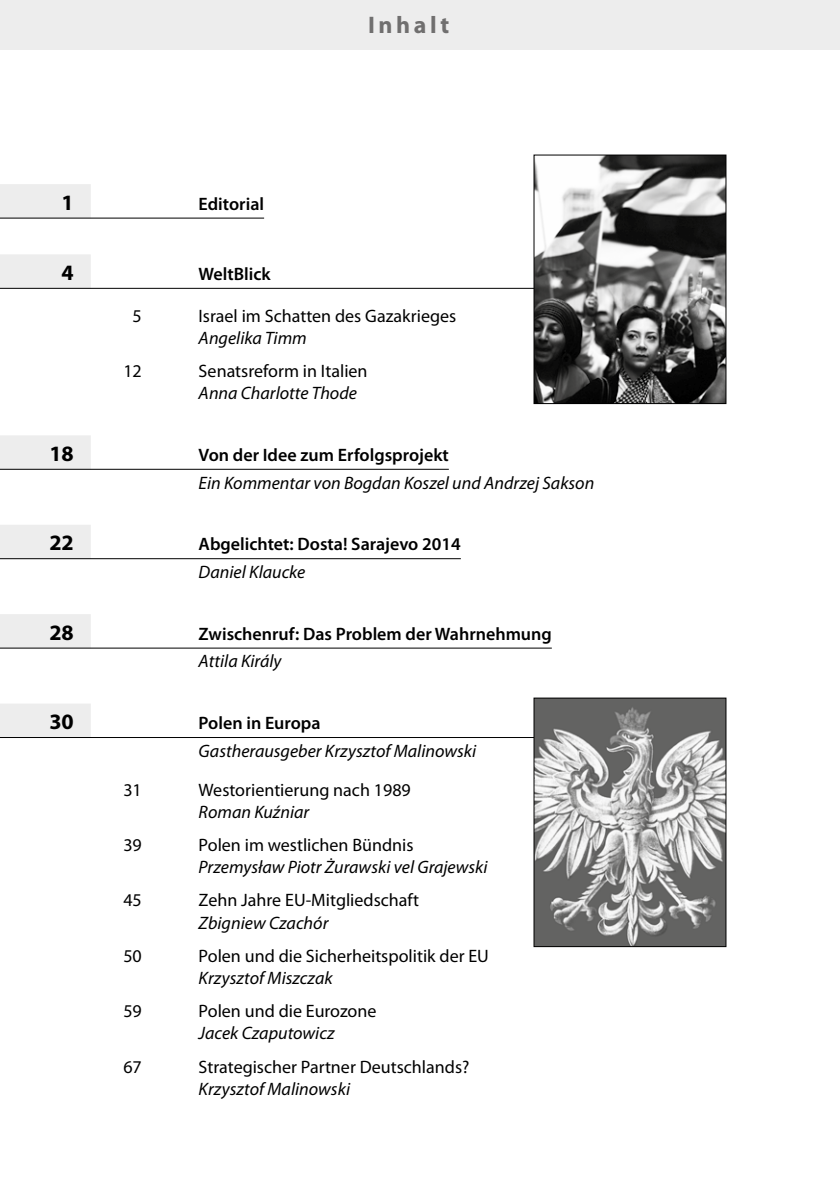
<style>
.page{position:relative;width:840px;height:1191px;background:#fff}
.page>*{position:absolute;margin:0;border:0;box-sizing:border-box;transform-origin:0 0}
.t1{font:700 24px "Myriad Pro";letter-spacing:.15em;color:#706f6f}
.t2{font:700 22px "Myriad Pro";color:#000}
.t3{font:italic 18px "Myriad Pro";color:#000}
.t4{font:18px "Myriad Pro";color:#000}
.t5{font:600 18px "Myriad Pro";color:#000}
</style>
<div class="page">
<div style="left:0;top:184px;width:91px;height:34px;background:#ededed"></div>
<hr style="left:0;top:218px;width:264px;height:1px;background:#000">
<div style="left:0;top:254px;width:91px;height:34px;background:#ededed"></div>
<hr style="left:0;top:288px;width:544px;height:1px;background:#000">
<div style="left:0;top:435px;width:91px;height:34px;background:#ededed"></div>
<hr style="left:0;top:469px;width:448px;height:1px;background:#000">
<div style="left:0;top:525px;width:91px;height:34px;background:#ededed"></div>
<hr style="left:0;top:558px;width:460px;height:1px;background:#000">
<div style="left:0;top:614px;width:91px;height:34px;background:#ededed"></div>
<hr style="left:0;top:647px;width:551px;height:1px;background:#000">
<div style="left:0;top:703px;width:91px;height:34px;background:#ededed"></div>
<hr style="left:0;top:737px;width:544px;height:1px;background:#000">
<img style="left:535px;top:699px;width:189px;height:246px">
<div style="left:533px;top:697px;width:193px;height:250px;border:1px solid #000"></div>
<img style="left:535px;top:156px;width:189px;height:246px">
<div style="left:533px;top:154px;width:193px;height:250px;border:1px solid #000"></div>
<div style="left:0;top:0;width:839px;height:49px;background:#ededed"></div>
<p class="t2" style="left:61px;top:188px;width:14px">1</p>
<p class="t5" style="left:198px;top:192px;width:67px">Editorial</p>
<h1 class="t1" style="left:368px;top:9px;width:83px">Inhalt</h1>
<p class="t2" style="left:61px;top:258px;width:14px">4</p>
<p class="t5" style="left:198px;top:262px;width:74px">WeltBlick</p>
<p class="t4" style="left:132px;top:305px;width:11px">5</p>
<p class="t4" style="left:198px;top:305px;width:259px">Israel im Schatten des Gazakrieges</p>
<p class="t3" style="left:198px;top:326px;width:110px">Angelika Timm</p>
<p class="t4" style="left:123px;top:360px;width:20px">12</p>
<p class="t4" style="left:198px;top:360px;width:170px">Senatsreform in Italien</p>
<p class="t3" style="left:198px;top:382px;width:160px">Anna Charlotte Thode</p>
<p class="t2" style="left:49px;top:439px;width:26px">18</p>
<p class="t5" style="left:198px;top:443px;width:251px">Von der Idee zum Erfolgsprojekt</p>
<p class="t3" style="left:198px;top:471px;width:397px">Ein Kommentar von Bogdan Koszel und Andrzej Sakson</p>
<p class="t2" style="left:49px;top:528px;width:26px">22</p>
<p class="t5" style="left:198px;top:533px;width:263px">Abgelichtet: Dosta! Sarajevo 2014</p>
<p class="t3" style="left:198px;top:561px;width:108px">Daniel Klaucke</p>
<p class="t2" style="left:49px;top:618px;width:26px">28</p>
<p class="t5" style="left:198px;top:622px;width:354px">Zwischenruf: Das Problem der Wahrnehmung</p>
<p class="t3" style="left:198px;top:650px;width:84px">Attila Király</p>
<p class="t2" style="left:49px;top:707px;width:26px">30</p>
<p class="t5" style="left:198px;top:711px;width:123px">Polen in Europa</p>
<p class="t3" style="left:198px;top:739px;width:279px">Gastherausgeber Krzysztof Malinowski</p>
<p class="t4" style="left:123px;top:778px;width:20px">31</p>
<p class="t4" style="left:198px;top:778px;width:213px">Westorientierung nach 1989</p>
<p class="t3" style="left:198px;top:800px;width:112px">Roman Kuźniar</p>
<p class="t4" style="left:123px;top:834px;width:20px">39</p>
<p class="t4" style="left:198px;top:834px;width:216px">Polen im westlichen Bündnis</p>
<p class="t3" style="left:198px;top:856px;width:290px">Przemysław Piotr Żurawski vel Grajewski</p>
<p class="t4" style="left:123px;top:889px;width:20px">45</p>
<p class="t4" style="left:198px;top:889px;width:222px">Zehn Jahre EU-Mitgliedschaft</p>
<p class="t3" style="left:198px;top:911px;width:131px">Zbigniew Czachór</p>
<p class="t4" style="left:123px;top:944px;width:20px">50</p>
<p class="t4" style="left:198px;top:944px;width:291px">Polen und die Sicherheitspolitik der EU</p>
<p class="t3" style="left:198px;top:966px;width:135px">Krzysztof Miszczak</p>
<p class="t4" style="left:123px;top:1000px;width:20px">59</p>
<p class="t4" style="left:198px;top:1000px;width:179px">Polen und die Eurozone</p>
<p class="t3" style="left:198px;top:1022px;width:137px">Jacek Czaputowicz</p>
<p class="t4" style="left:123px;top:1055px;width:20px">67</p>
<p class="t4" style="left:198px;top:1055px;width:272px">Strategischer Partner Deutschlands?</p>
<p class="t3" style="left:198px;top:1077px;width:153px">Krzysztof Malinowski</p>
</div>
